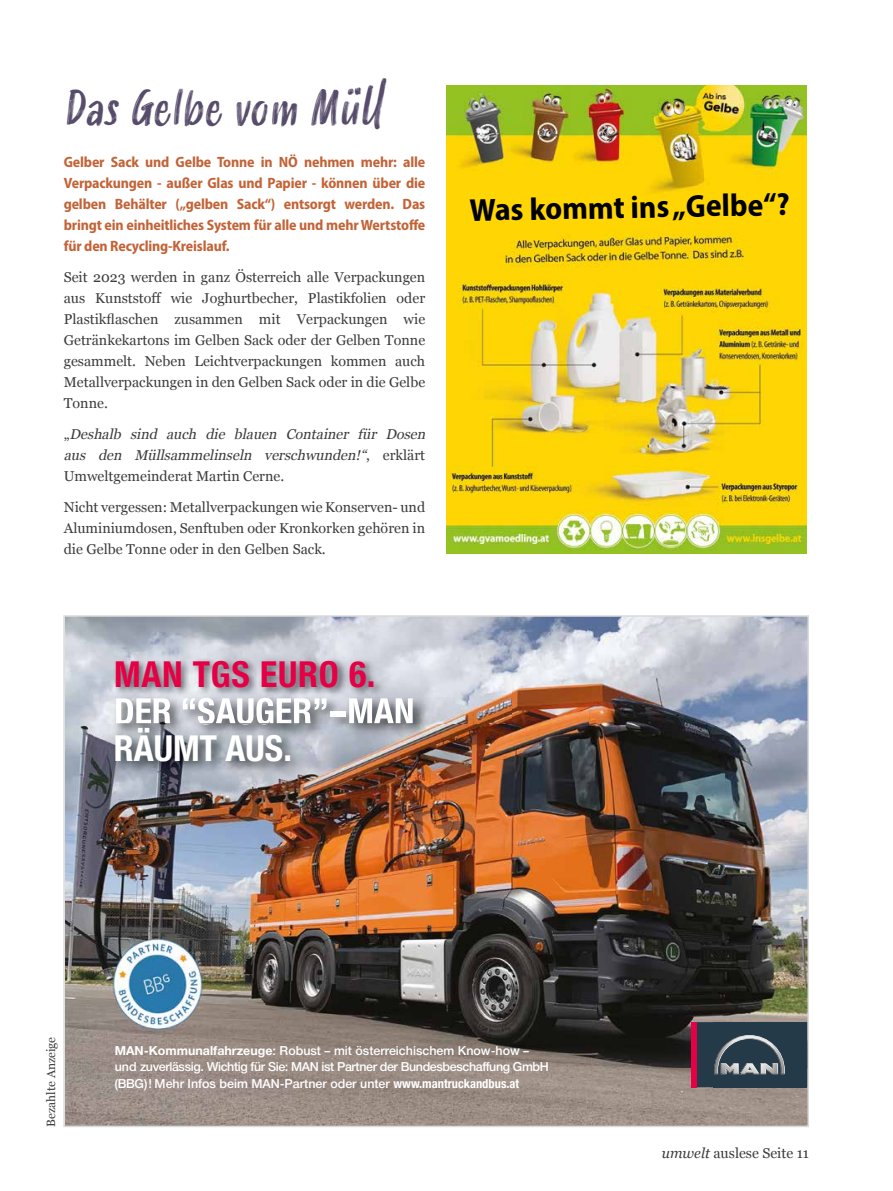
<style>
.page{position:relative;width:893px;height:1191px;background:#fff}
.page>*{position:absolute;margin:0;border:0;box-sizing:border-box;transform-origin:0 0}
.t1{font:italic 46.5px "Smoothy";color:#574c6a}
.t2{font:700 35.85px "Man Global Condensed";letter-spacing:.02em;color:#e50046}
.t3{font:700 35.85px "Man Global Condensed";color:#fff}
.t4{font:31.95px "Myriad Variable Concept";color:#000}
.t5{font:15px/21px "Myriad Variable Concept";letter-spacing:-.01em;color:#c36337;text-align:justify}
.t6{font:14.25px/21px "Georgia";color:#3c3c3b;text-align:justify}
.t7{font:italic 14.25px/21px "Georgia";color:#3c3c3b}
.t8{font:500 12.45px/16.5px "Man Global";letter-spacing:-.02em;color:#fff}
.t9{font:12px "Georgia";color:#3c3c3b}
.s1{font-style:normal}
.s2{font-weight:700}
.s3{font-family:"Man Global Condensed";font-weight:700}
.s4{font-style:italic}
</style>
<div class="page">
<img style="left:66px;top:618px;width:740px;height:506px">
<img style="left:93px;top:645px;width:551px;height:208px">
<img style="left:94px;top:641px;width:418px;height:82px">
<img style="left:154px;top:698px;width:173px;height:25px">
<img style="left:331px;top:712px;width:14px;height:4px">
<img style="left:349px;top:698px;width:64px;height:25px">
<img style="left:108px;top:933px;width:96px;height:100px">
<div style="left:691px;top:1022px;width:6px;height:65px;background:#e50046"></div>
<svg style="left:697px;top:1022px;width:109px;height:65px;background:#384a57"></svg>
<img style="left:446px;top:85px;width:361px;height:468px">
<img style="left:446px;top:229px;width:361px;height:278px">
<h1 class="t1" style="left:64px;top:74px;width:324px">Das Gelbe vom Müll</h1>
<p class="t5" style="left:64px;top:151px;width:363px">Gelber Sack und Gelbe Tonne in NÖ nehmen mehr: alle Verpackungen - außer Glas und Papier - können über die gelben Behälter („gelben Sack“) entsorgt werden. Das bringt ein einheitliches System für alle und mehr Wertstoffe für den Recycling-Kreislauf.</p>
<p class="t6" style="left:64px;top:266px;width:363px">Seit 2023 werden in ganz Österreich alle Verpackungen aus Kunststoff wie Joghurtbecher, Plastikfolien oder Plastikflaschen zusammen mit Verpackungen wie Getränkekartons im Gelben Sack oder der Gelben Tonne gesammelt. Neben Leichtverpackungen kommen auch Metallverpackungen in den Gelben Sack oder in die Gelbe Tonne.</p>
<p class="t7" style="left:64px;top:423px;width:367px"><span class="s1">„</span> Deshalb sind auch die blauen Container für Dosen aus den Müllsammelinseln verschwunden!“<span class="s1">, e r k l ä r t<br>Umweltgemeinderat Martin Cerne.</span></p>
<p class="t6" style="left:64px;top:496px;width:363px">Nicht vergessen: Metallverpackungen wie Konserven- und Aluminiumdosen, Senftuben oder Kronkorken gehören in die Gelbe Tonne oder in den Gelben Sack.</p>
<h2 class="t2" style="left:114px;top:654px;width:263px">MAN TGS EURO 6.</h2>
<h2 class="t3" style="left:114px;top:728px;width:180px">RÄUMT AUS.</h2>
<h3 class="t4" style="left:469px;top:191px;width:322px;rotate:-1deg">Was kommt ins „Gelbe“?</h3>
<p class="t9" style="left:42px;top:1126px;width:91px;rotate:-90deg">Bezahlte Anzeige</p>
<p class="t8" style="left:115px;top:1042px;width:436px"><span class="s2">MAN-Kommunalfahrzeuge</span>: Robust – mit österreichischem Know-how – und zuverlässig. Wichtig für Sie: MAN ist Partner der Bundesbeschaffung GmbH (BBG) ! Mehr Infos beim MAN-Partner oder unter <span class="s3">www.mantruckandbus.at</span></p>
<p class="t6" style="left:662px;top:1142px;width:149px"><span class="s4">umwelt</span> auslese Seite 11</p>
</div>
